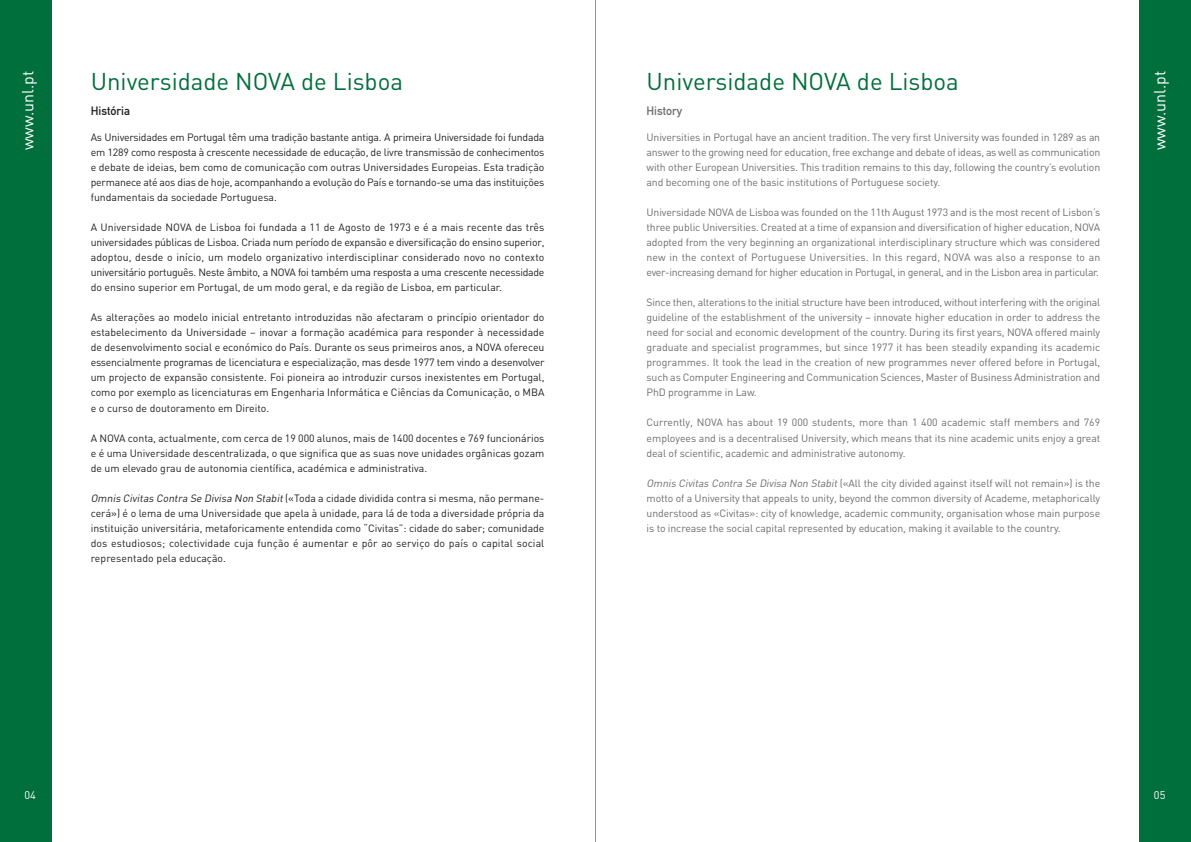
<style>
.page{position:relative;width:1191px;height:842px;background:#fff}
.page>*{position:absolute;margin:0;border:0;box-sizing:border-box;transform-origin:0 0}
.t1{font:24px "DIN";color:#006f3c}
.t2{font:16px "DIN";color:#fff}
.t3{font:500 12px "DIN";color:#231f20}
.t4{font:500 12px "DIN";color:#6c6d70}
.t5{font:11px "DIN";color:#fff}
.t6{font:10.5px/15px "DIN";color:#231f20;text-align:justify}
.t7{font:10.5px/15px "DIN";letter-spacing:-.01em;color:#6c6d70;text-align:justify}
.s1{font-style:italic}
</style>
<div class="page">
<div style="left:0;top:0;width:51px;height:842px;background:#006f3c"></div>
<div style="left:1140px;top:0;width:51px;height:842px;background:#006f3c"></div>
<hr style="left:595px;top:0;width:1px;height:842px;background:#939598">
<h2 class="t2" style="left:18px;top:150px;width:81px;rotate:-90deg">www.unl.pt</h2>
<h1 class="t1" style="left:91px;top:67px;width:314px">Universidade NOVA de Lisboa</h1>
<p class="t3" style="left:91px;top:104px;width:41px">História</p>
<p class="t6" style="left:91px;top:130px;width:455px">As Universidades em Portugal têm uma tradição bastante antiga. A primeira Universidade foi fundada em 1289 como resposta à crescente necessidade de educação, de livre transmissão de conhecimentos e debate de ideias, bem como de comunicação com outras Universidades Europeias. Esta tradição permanece até aos dias de hoje, acompanhando a evolução do País e tornando-se uma das instituições fundamentais da sociedade Portuguesa.</p>
<p class="t6" style="left:91px;top:220px;width:455px">A Universidade NOVA de Lisboa foi fundada a 11 de Agosto de 1973 e é a mais recente das três universidades públicas de Lisboa. Criada num período de expansão e diversificação do ensino superior, adoptou, desde o início, um modelo organizativo interdisciplinar considerado novo no contexto universitário português. Neste âmbito, a NOVA foi também uma resposta a uma crescente necessidade do ensino superior em Portugal, de um modo geral, e da região de Lisboa, em particular.</p>
<p class="t6" style="left:91px;top:310px;width:455px">As alterações ao modelo inicial entretanto introduzidas não afectaram o princípio orientador do estabelecimento da Universidade – inovar a formação académica para responder à necessidade de desenvolvimento social e económico do País. Durante os seus primeiros anos, a NOVA ofereceu essencialmente programas de licenciatura e especialização, mas desde 1977 tem vindo a desenvolver um projecto de expansão consistente. Foi pioneira ao introduzir cursos inexistentes em Portugal, como por exemplo as licenciaturas em Engenharia Informática e Ciências da Comunicação, o MBA e o curso de doutoramento em Direito.</p>
<p class="t6" style="left:91px;top:430px;width:455px">A NOVA conta, actualmente, com cerca de 19 000 alunos, mais de 1400 docentes e 769 funcionários e é uma Universidade descentralizada, o que significa que as suas nove unidades orgânicas gozam de um elevado grau de autonomia científica, académica e administrativa.</p>
<p class="t6" style="left:91px;top:490px;width:455px"><span class="s1">Omnis Civitas Contra Se Divisa Non Stabit</span> («Toda a cidade dividida contra si mesma, não permane&shy;cerá») é o lema de uma Universidade que apela à unidade, para lá de toda a diversidade própria da instituição universitária, metaforicamente entendida como “Civitas”: cidade do saber; comunidade dos estudiosos; colectividade cuja função é aumentar e pôr ao serviço do país o capital social representado pela educação.</p>
<p class="t5" style="left:25px;top:789px;width:13px">04</p>
<h1 class="t1" style="left:646px;top:67px;width:314px">Universidade NOVA de Lisboa</h1>
<p class="t4" style="left:646px;top:104px;width:37px">History</p>
<p class="t7" style="left:646px;top:130px;width:455px">Universities in Portugal have an ancient tradition. The very first University was founded in 1289 as an answer to the growing need for education, free exchange and debate of ideas, as well as communication with other European Universities. This tradition remains to this day, following the country’s evolution and becoming one of the basic institutions of Portuguese society.</p>
<p class="t7" style="left:646px;top:205px;width:455px">Universidade NOVA de Lisboa was founded on the 11th August 1973 and is the most recent of Lisbon’s three public Universities. Created at a time of expansion and diversification of higher education, NOVA adopted from the very beginning an organizational interdisciplinary structure which was considered new in the context of Portuguese Universities. In this regard, NOVA was also a response to an ever-increasing demand for higher education in Portugal, in general, and in the Lisbon area in particular.</p>
<p class="t7" style="left:646px;top:295px;width:455px">Since then, alterations to the initial structure have been introduced, without interfering with the original guideline of the establishment of the university – innovate higher education in order to address the need for social and economic development of the country. During its first years, NOVA offered mainly graduate and specialist programmes, but since 1977 it has been steadily expanding its academic programmes. It took the lead in the creation of new programmes never offered before in Portugal, such as Computer Engineering and Communication Sciences, Master of Business Administration and PhD programme in Law.</p>
<p class="t7" style="left:646px;top:415px;width:455px">Currently, NOVA has about 19 000 students, more than 1 400 academic staff members and 769 employees and is a decentralised University, which means that its nine academic units enjoy a great deal of scientific, academic and administrative autonomy.</p>
<p class="t7" style="left:646px;top:475px;width:455px"><span class="s1">Omnis Civitas Contra Se Divisa Non Stabit</span> («All the city divided against itself will not remain») is the motto of a University that appeals to unity, beyond the common diversity of Academe, metaphorically understood as «Civitas»: city of knowledge, academic community, organisation whose main purpose is to increase the social capital represented by education, making it available to the country.</p>
<h2 class="t2" style="left:1149px;top:150px;width:81px;rotate:-90deg">www.unl.pt</h2>
<p class="t5" style="left:1154px;top:789px;width:13px">05</p>
</div>
